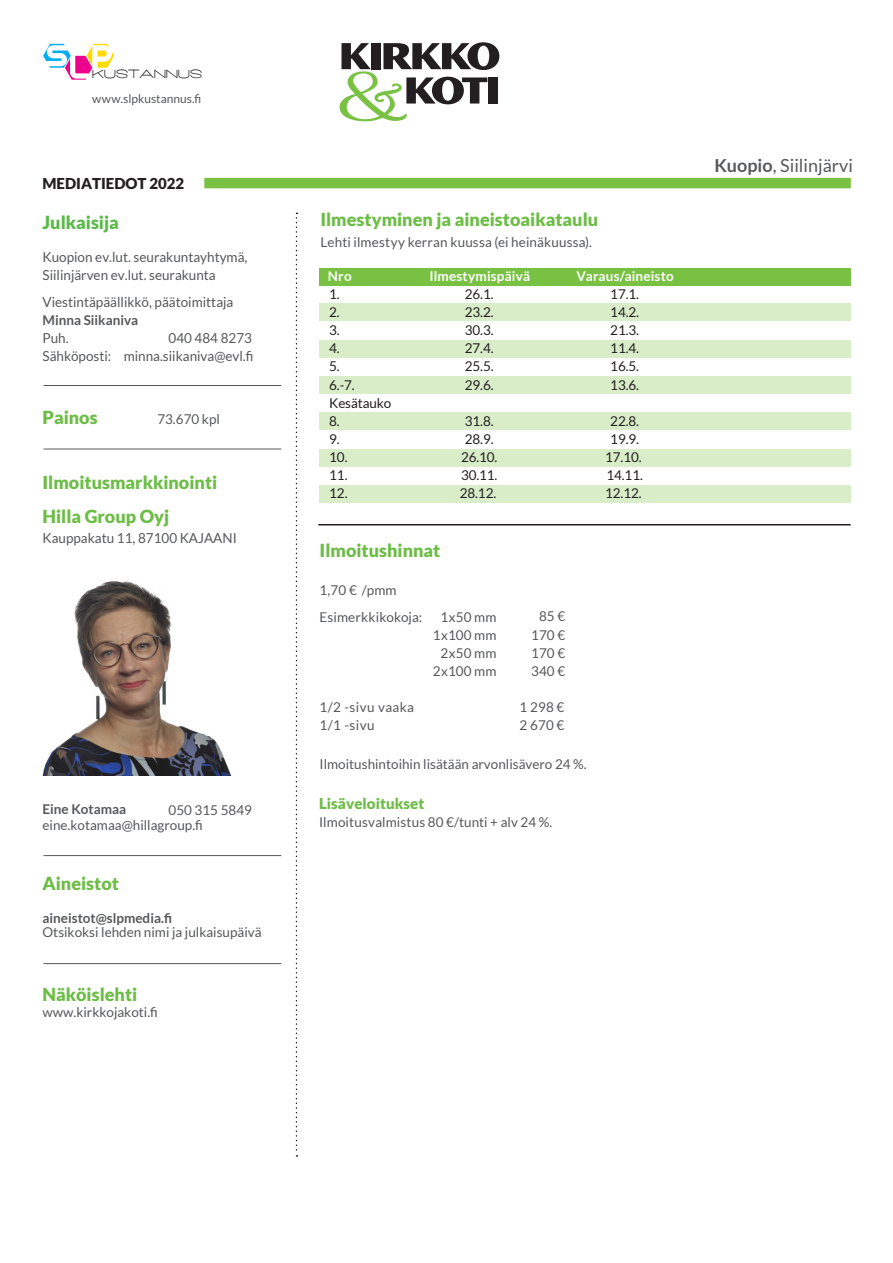
<style>
.page{position:relative;width:893px;height:1263px;background:#fff}
.page>*{position:absolute;margin:0;border:0;box-sizing:border-box;transform-origin:0 0}
.t1{font:69.9px "Harrington";color:#79c142;scale:1.6 1}
.t2{font:900 18px/34.5px "Lato";color:#6cbd45}
.t3{font:18px "Lato";color:#57585a}
.t4{font:900 18px "Lato";color:#59ba47}
.t5{font:900 15px "Lato";color:#231f20}
.t6{font:900 15px "Lato";letter-spacing:.005em;color:#6cbd45}
.t7{font:13.8px/18px "Lato";color:#57585a}
.t8{font:13.5px/27px "Lato";color:#57585a}
.t9{font:13.5px/18.1px "Lato";letter-spacing:-.01em;color:#231f20}
.t10{font:700 13.5px "Lato";color:#57585a}
.t11{font:700 13.5px "Lato";letter-spacing:.01em;color:#fff}
.t12{font:13.5px "Lato";letter-spacing:.03em;color:#57585a}
.t13{font:12.75px "Salaryman";color:#231f20}
.t14{font:12px "Lato";color:#57585a}
.s1{font-weight:700}
</style>
<div class="page">
<div style="left:319px;top:268px;width:532px;height:18px;background:#79c142"></div>
<div style="left:319px;top:303px;width:532px;height:18px;background:#d8edc8"></div>
<div style="left:319px;top:340px;width:532px;height:17px;background:#d8edc8"></div>
<div style="left:319px;top:376px;width:532px;height:18px;background:#d8edc8"></div>
<div style="left:319px;top:412px;width:532px;height:18px;background:#d8edc8"></div>
<div style="left:319px;top:449px;width:532px;height:17px;background:#d8edc8"></div>
<div style="left:319px;top:485px;width:532px;height:18px;background:#d8edc8"></div>
<svg style="left:406px;top:77px;width:81px;height:27px"></svg>
<div style="left:489px;top:77px;width:9px;height:27px;background:#231f20"></div>
<svg style="left:341px;top:43px;width:29px;height:26px"></svg>
<div style="left:371px;top:43px;width:9px;height:26px;background:#231f20"></div>
<svg style="left:383px;top:42px;width:116px;height:28px"></svg>
<svg style="left:296px;top:213px;width:1px;height:944px"></svg>
<svg style="left:43px;top:44px;width:71px;height:36px"></svg>
<hr style="left:44px;top:385px;width:237px;height:1px;background:#57585a">
<hr style="left:44px;top:449px;width:237px;height:1px;background:#57585a">
<hr style="left:318px;top:524px;width:533px;height:1px;background:#231f20">
<hr style="left:44px;top:855px;width:237px;height:1px;background:#57585a">
<div style="left:204px;top:178px;width:647px;height:10px;background:#79c142"></div>
<hr style="left:44px;top:963px;width:237px;height:1px;background:#57585a">
<img style="left:42px;top:581px;width:189px;height:194px">
<p class="t13" style="left:92px;top:69px;width:112px">KUSTANNUS</p>
<p class="t14" style="left:92px;top:92px;width:111px">www.slpkustannus.fi</p>
<p class="t5" style="left:43px;top:175px;width:143px">MEDIATIEDOT 2022</p>
<h2 class="t4" style="left:43px;top:212px;width:78px">Julkaisija</h2>
<p class="t7" style="left:43px;top:248px;width:206px">Kuopion ev.lut. seurakuntayhtymä,<br>Siilinjärven ev.lut. seurakunta</p>
<p class="t7" style="left:43px;top:293px;width:192px">Viestintäpäällikkö, päätoimittaja</p>
<p class="t10" style="left:43px;top:313px;width:97px">Minna Siikaniva</p>
<p class="t7" style="left:43px;top:329px;width:28px">Puh.</p>
<p class="t7" style="left:43px;top:329px;width:212px;text-align:right">040 484 8273<br>Sähköposti: minna.siikaniva@evl.fi</p>
<h2 class="t2" style="left:43px;top:400px;width:57px">Painos</h2>
<p class="t8" style="left:157px;top:406px;width:64px">73.670 kpl</p>
<h2 class="t2" style="left:43px;top:464px;width:176px">Ilmoitusmarkkinointi<br>Hilla Group Oyj</h2>
<p class="t7" style="left:43px;top:529px;width:196px">Kauppakatu 11, 87100 KAJAANI</p>
<p class="t10" style="left:43px;top:801px;width:85px">Eine Kotamaa</p>
<p class="t8" style="left:169px;top:796px;width:85px">050 315 5849</p>
<p class="t8" style="left:43px;top:812px;width:162px">eine.kotamaa@hillagroup.fi</p>
<h2 class="t2" style="left:43px;top:866px;width:78px">Aineistot</h2>
<p class="t10" style="left:43px;top:910px;width:131px">aineistot@slpmedia.fi</p>
<p class="t8" style="left:43px;top:918px;width:221px">Otsikoksi lehden nimi ja julkaisupäivä</p>
<h2 class="t2" style="left:43px;top:977px;width:96px">Näköislehti</h2>
<p class="t8" style="left:43px;top:998px;width:117px">www.kirkkojakoti.fi</p>
<h1 class="t1" style="left:335px;top:54px;width:46px">&amp;</h1>
<h2 class="t2" style="left:320px;top:202px;width:279px">Ilmestyminen ja aineistoaikataulu</h2>
<p class="t8" style="left:320px;top:228px;width:273px">Lehti ilmestyy kerran kuussa (ei heinäkuussa).</p>
<p class="t11" style="left:328px;top:269px;width:25px">Nro</p>
<p class="t11" style="left:429px;top:269px;width:102px">Ilmestymispäivä</p>
<p class="t11" style="left:576px;top:269px;width:99px">Varaus/aineisto</p>
<p class="t9" style="left:329px;top:285px;width:12px">1.</p>
<p class="t9" style="left:465px;top:285px;width:30px">26.1.</p>
<p class="t9" style="left:610px;top:285px;width:30px">17.1.</p>
<p class="t9" style="left:329px;top:303px;width:12px">2.</p>
<p class="t9" style="left:465px;top:303px;width:30px">23.2.</p>
<p class="t9" style="left:610px;top:303px;width:30px">14.2.</p>
<p class="t9" style="left:329px;top:321px;width:12px">3.</p>
<p class="t9" style="left:465px;top:321px;width:30px">30.3.</p>
<p class="t9" style="left:610px;top:321px;width:30px">21.3.</p>
<p class="t9" style="left:329px;top:339px;width:12px">4.</p>
<p class="t9" style="left:465px;top:339px;width:30px">27.4.</p>
<p class="t9" style="left:610px;top:339px;width:30px">11.4.</p>
<p class="t9" style="left:329px;top:357px;width:12px">5.</p>
<p class="t9" style="left:465px;top:357px;width:30px">25.5.</p>
<p class="t9" style="left:610px;top:357px;width:30px">16.5.</p>
<p class="t9" style="left:329px;top:376px;width:27px">6.-7.</p>
<p class="t9" style="left:465px;top:376px;width:30px">29.6.</p>
<p class="t9" style="left:610px;top:376px;width:30px">13.6.</p>
<p class="t9" style="left:329px;top:394px;width:63px">Kesätauko<br>8.</p>
<p class="t9" style="left:465px;top:412px;width:30px">31.8.</p>
<p class="t9" style="left:610px;top:412px;width:30px">22.8.</p>
<p class="t9" style="left:329px;top:430px;width:12px">9.</p>
<p class="t9" style="left:465px;top:430px;width:30px">28.9.</p>
<p class="t9" style="left:610px;top:430px;width:30px">19.9.</p>
<p class="t9" style="left:329px;top:448px;width:20px">10.</p>
<p class="t9" style="left:461px;top:448px;width:38px">26.10.</p>
<p class="t9" style="left:605px;top:448px;width:38px">17.10.</p>
<p class="t9" style="left:329px;top:466px;width:20px">11.</p>
<p class="t9" style="left:461px;top:466px;width:38px">30.11.</p>
<p class="t9" style="left:606px;top:466px;width:38px">14.11.</p>
<p class="t9" style="left:329px;top:484px;width:20px">12.</p>
<p class="t9" style="left:460px;top:484px;width:38px">28.12.</p>
<p class="t9" style="left:605px;top:484px;width:38px">12.12.</p>
<h2 class="t2" style="left:320px;top:533px;width:122px">Ilmoitushinnat</h2>
<p class="t8" style="left:320px;top:576px;width:104px">1,70 € /pmm<br>Esimerkkikokoja:</p>
<p class="t8" style="left:440px;top:603px;width:58px">1x50 mm</p>
<p class="t8" style="left:539px;top:603px;width:28px">85 €</p>
<p class="t8" style="left:433px;top:621px;width:65px">1x100 mm</p>
<p class="t8" style="left:531px;top:621px;width:36px">170 €</p>
<p class="t8" style="left:440px;top:639px;width:58px">2x50 mm</p>
<p class="t8" style="left:531px;top:639px;width:36px">170 €</p>
<p class="t8" style="left:433px;top:657px;width:65px">2x100 mm</p>
<p class="t8" style="left:531px;top:657px;width:36px">340 €</p>
<p class="t12" style="left:320px;top:699px;width:96px">1/2 -sivu vaaka</p>
<p class="t8" style="left:520px;top:693px;width:46px">1 298 €</p>
<p class="t8" style="left:320px;top:711px;width:56px">1/1 -sivu</p>
<p class="t8" style="left:520px;top:711px;width:46px">2 670 €</p>
<p class="t8" style="left:320px;top:750px;width:269px">Ilmoitushintoihin lisätään arvonlisävero 24 %.</p>
<p class="t6" style="left:319px;top:795px;width:107px">Lisäveloitukset</p>
<p class="t8" style="left:319px;top:809px;width:235px">Ilmoitusvalmistus 80 €/tunti + alv 24 %.</p>
<h2 class="t3" style="left:714px;top:155px;width:140px"><span class="s1">Kuopio</span>, Siilinjärvi</h2>
</div>
